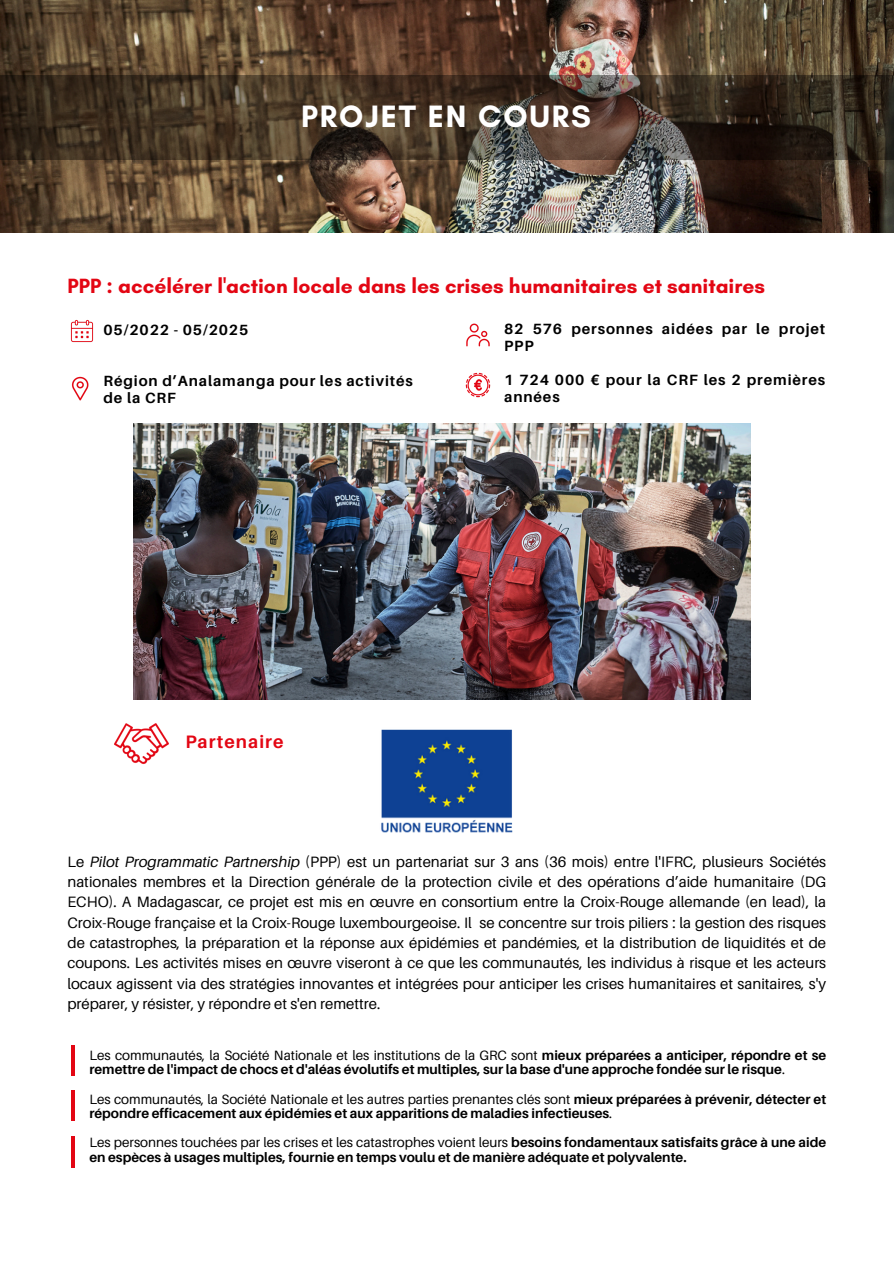
<style>
.page{position:relative;width:894px;height:1264px;background:#fff}
.page>*{position:absolute;margin:0;border:0;box-sizing:border-box;transform-origin:0 0}
.t1{font:700 31.5px "Glacial Indifference";letter-spacing:.06em;color:#fff}
.t2{font:700 21px "Glacial Indifference";color:#e30613}
.t3{font:700 18px "Aileron";letter-spacing:.06em;color:#e30613}
.t4{font:15px/20.2px "Aileron";color:#000;text-align:justify}
.t5{font:700 14.85px/16.8px "Aileron";letter-spacing:.06em;color:#000}
.t6{font:700 13.5px/14.7px "Aileron";color:#000}
.s1{font-style:italic}
.s2{font-weight:400}
</style>
<div class="page">
<img style="left:0;top:0;width:893px;height:233px">
<svg style="left:0;top:75px;width:893px;height:84px;background:#413426"></svg>
<img style="left:70px;top:320px;width:24px;height:23px">
<img style="left:72px;top:376px;width:17px;height:25px">
<img style="left:466px;top:323px;width:24px;height:24px">
<img style="left:465px;top:372px;width:26px;height:26px">
<img style="left:134px;top:423px;width:616px;height:276px">
<img style="left:114px;top:699px;width:71px;height:65px">
<hr style="left:72px;top:1045px;width:2px;height:30px;background:#e30613">
<hr style="left:72px;top:1090px;width:2px;height:30px;background:#e30613">
<hr style="left:72px;top:1135px;width:2px;height:32px;background:#e30613">
<img style="left:381px;top:729px;width:132px;height:104px">
<h4 class="t1" style="left:301px;top:97px;width:291px">PROJET EN COURS</h4>
<h1 class="t2" style="left:67px;top:273px;width:699px">PPP : accélérer l'action locale dans les crises humanitaires et sanitaires</h1>
<h4 class="t5" style="left:103px;top:321px;width:146px">05/2022 - 05/2025</h4>
<p class="t5" style="left:103px;top:372px;width:311px">Région d’Analamanga pour les activités de la CRF</p>
<p class="t5" style="left:504px;top:320px;width:322px">82 576 personnes aidées par le projet<br>PPP</p>
<h3 class="t5" style="left:504px;top:371px;width:322px">1 724 000 € pour la CRF les 2 premières années</h3>
<p class="t3" style="left:185px;top:730px;width:100px">Partenaire</p>
<p class="t4" style="left:67px;top:851px;width:760px">Le <span class="s1">Pilot Programmatic Partnership</span> (PPP) est un partenariat sur 3 ans (36 mois) entre l'IFRC, plusieurs Sociétés nationales membres et la Direction générale de la protection civile et des opérations d’aide humanitaire (DG ECHO). A Madagascar, ce projet est mis en œuvre en consortium entre la Croix-Rouge allemande (en lead), la Croix-Rouge française et la Croix-Rouge luxembourgeoise. Il se concentre sur trois piliers : la gestion des risques de catastrophes, la préparation et la réponse aux épidémies et pandémies, et la distribution de liquidités et de coupons. Les activités mises en œuvre viseront à ce que les communautés, les individus à risque et les acteurs locaux agissent via des stratégies innovantes et intégrées pour anticiper les crises humanitaires et sanitaires, s'y préparer, y résister, y répondre et s'en remettre.</p>
<h5 class="t6" style="left:89px;top:1047px;width:738px"><span class="s2">Les communautés, la Société Nationale et les institutions de la GRC sont</span> mieux préparées a anticiper, répondre et se remettre de l'impact de chocs et d'aléas évolutifs et multiples, sur la base d'une approche fondée sur le risque<span class="s2">.</span></h5>
<p class="t6" style="left:89px;top:1091px;width:738px"><span class="s2">Les communautés, la Société Nationale et les autres parties prenantes clés sont</span> mieux préparées à prévenir, détecter et répondre efficacement aux épidémies et aux apparitions de maladies infectieuses<span class="s2">.</span></p>
<p class="t6" style="left:89px;top:1135px;width:738px"><span class="s2">Les personnes touchées par les crises et les catastrophes voient leurs</span> besoins fondamentaux satisfaits grâce à une aide en espèces à usages multiples, fournie en temps voulu et de manière adéquate et polyvalente.</p>
</div>
